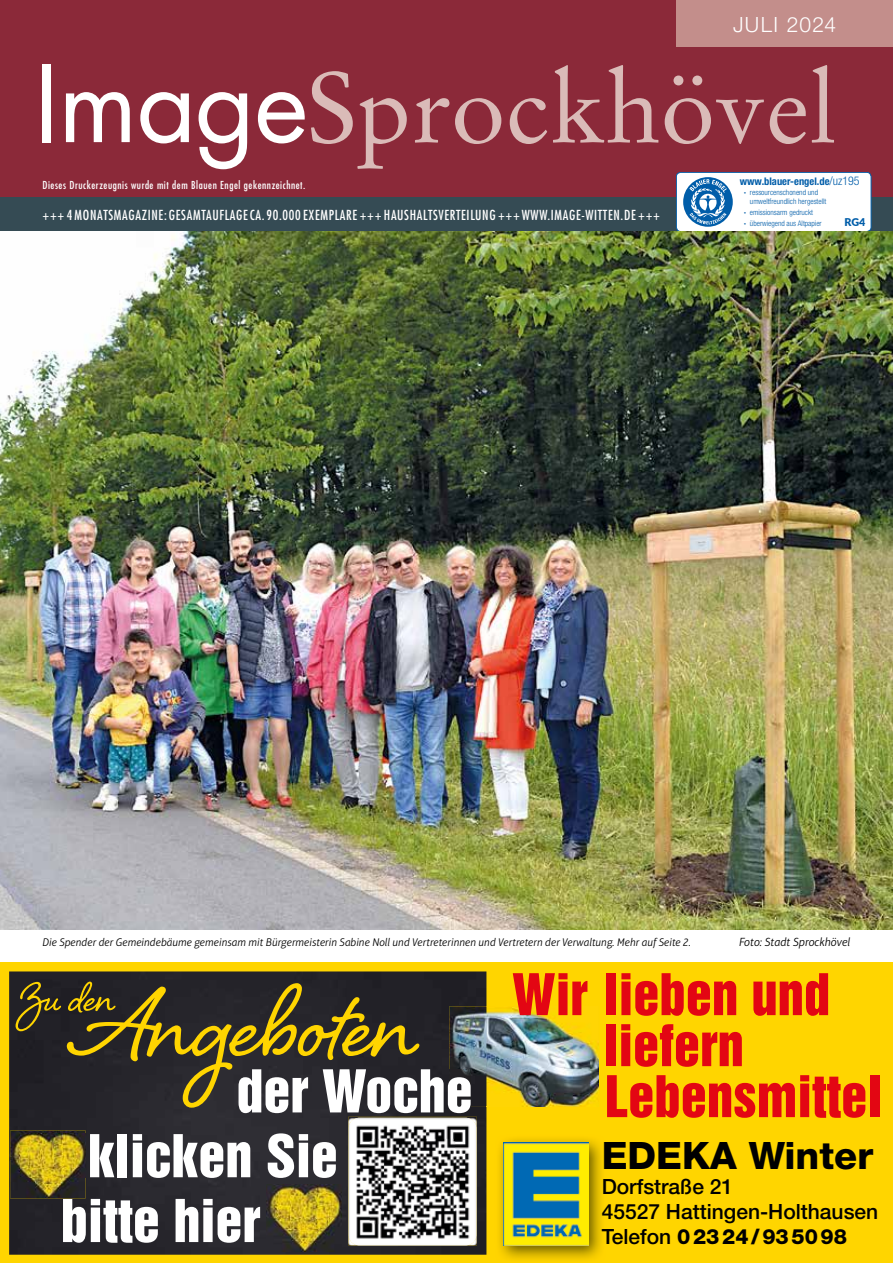
<style>
.page{position:relative;width:893px;height:1263px;background:#fff}
.page>*{position:absolute;margin:0;border:0;box-sizing:border-box;transform-origin:0 0}
.t1{font:126px "Shelby";color:#ffd500}
.t2{font:99.3px "Stempel Garamond LT Pro";color:#dabbb8}
.t3{font:54px "Helvetica Inserat LT Pro";color:#fff}
.t4{font:52.5px/51px "Helvetica Inserat LT Pro";color:#e30613}
.t5{font:52.5px "Shelby";color:#ffd500}
.t6{font:800 37.8px "Helvetica Neue LT Pro";color:#000}
.t7{font:500 21px/25.2px "Helvetica Neue LT Pro";color:#000}
.t8{font:300 21px "Helvetica Neue LT Pro";letter-spacing:.06em;color:#fff}
.t9{font:500 condensed 13.5px "Futura LT Pro";letter-spacing:.05em;color:#fff}
.t10{font:italic 300 12px "Aptifer Sans LT Pro";color:#000}
.t11{font:italic 300 11.25px "Aptifer Sans LT Pro";color:#000}
.t12{font:500 condensed 10.8px "Futura LT Pro";letter-spacing:.05em;color:#fff}
.t13{font:900 10.65px "Lato";color:#005da9}
.t14{font:700 condensed 10.5px "Helvetica Neue";color:#005da9}
.t15{font:300 condensed 7.65px/8.9px "Helvetica Neue";color:#005da9}
.s1{font-family:"Futura LT Pro";font-size:103.65px;color:#fff}
.s2{font-weight:300;font-size:12px}
.s3{font-weight:700}
.s4{font-weight:800}
</style>
<div class="page">
<div style="left:0;top:0;width:893px;height:198px;background:#8b2939"></div>
<div style="left:0;top:198px;width:893px;height:34px;background:#354b54"></div>
<div style="left:676px;top:172px;width:195px;height:59px;background:#fff;border-radius:5px"></div>
<div style="left:676px;top:172px;width:195px;height:60px;border:1px solid #005da9;border-radius:5px"></div>
<svg style="left:683px;top:177px;width:50px;height:50px"></svg>
<div style="left:676px;top:0;width:217px;height:46px;background:#c38e8b"></div>
<div style="left:0;top:963px;width:893px;height:300px;background:#ffd500"></div>
<img style="left:499px;top:1139px;width:103px;height:120px">
<img style="left:503px;top:1142px;width:85px;height:104px">
<div style="left:9px;top:971px;width:477px;height:284px;background:#26252b"></div>
<img style="left:10px;top:1130px;width:76px;height:68px">
<img style="left:20px;top:1133px;width:66px;height:45px">
<img style="left:266px;top:1184px;width:76px;height:68px">
<img style="left:348px;top:1117px;width:129px;height:128px">
<img style="left:349px;top:1118px;width:127px;height:127px">
<img style="left:449px;top:1006px;width:150px;height:100px">
<img style="left:449px;top:1069px;width:22px;height:37px">
<img style="left:0;top:232px;width:893px;height:697px">
<h3 class="t8" style="left:733px;top:12px;width:105px">JULI 2024</h3>
<h2 class="t2" style="left:34px;top:44px;width:804px"><span class="s1">Image</span>Sprockhövel</h2>
<p class="t14" style="left:740px;top:175px;width:121px">www.blauer-engel.de<span class="s2">/uz195</span></p>
<p class="t15" style="left:750px;top:188px;width:78px;text-indent:-6px"><span class="s3">·</span> ressourcenschonend und umweltfreundlich hergestellt</p>
<p class="t15" style="left:744px;top:207px;width:79px;line-height:10.9px"><span class="s3">·</span> emissionsarm gedruckt<br><span class="s3">·</span> überwiegend aus Altpapier</p>
<p class="t13" style="left:844px;top:214px;width:22px">RG4</p>
<p class="t12" style="left:43px;top:178px;width:264px">Dieses Druckerzeugnis wurde mit dem Blauen Engel gekennzeichnet.</p>
<p class="t9" style="left:43px;top:206px;width:619px">+++ 4 MONATSMAGAZINE: GESAMTAUFLAGE CA. 90.000 EXEMPLARE +++ HAUSHALTSVERTEILUNG +++ WWW.IMAGE-WITTEN.DE +++</p>
<p class="t11" style="left:43px;top:936px;width:650px">Die Spender der Gemeindebäume gemeinsam mit Bürgermeisterin Sabine Noll und Vertreterinnen und Vertretern der Verwaltung. Mehr auf Seite 2.</p>
<p class="t10" style="left:739px;top:935px;width:113px">Foto: Stadt Sprockhövel</p>
<h3 class="t5" style="left:19px;top:962px;width:98px">Zu den</h3>
<h3 class="t4" style="left:604px;top:971px;width:280px;text-indent:-92px">Wir lieben und liefern<br>Lebensmittel</h3>
<h1 class="t1" style="left:73px;top:938px;width:347px">Angeboten</h1>
<h3 class="t3" style="left:236px;top:1059px;width:238px">der Woche</h3>
<h3 class="t3" style="left:88px;top:1124px;width:252px">klicken Sie</h3>
<h3 class="t3" style="left:61px;top:1188px;width:201px">bitte hier</h3>
<h3 class="t6" style="left:602px;top:1133px;width:273px">EDEKA Winter</h3>
<h3 class="t7" style="left:602px;top:1173px;width:278px">Dorfstraße 21<br>45527 Hattingen-Holthausen<br>Telefon <span class="s4">0 23 24 / 93 50 98</span></h3>
</div>
